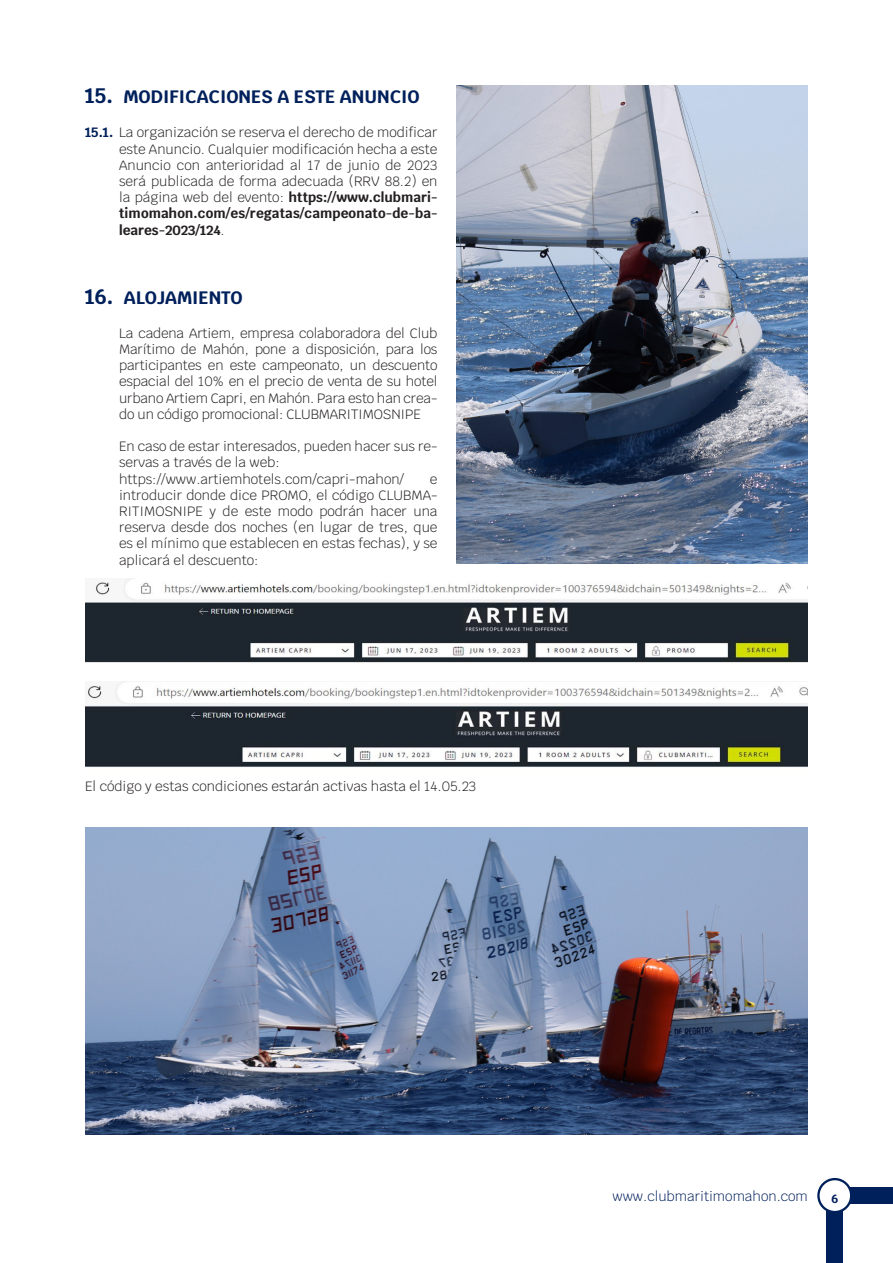
<style>
.page{position:relative;width:893px;height:1263px;background:#fff}
.page>*{position:absolute;margin:0;border:0;box-sizing:border-box;transform-origin:0 0}
.t1{font:700 18px "Krub";color:#00205b}
.lista_numerada2{font:300 13.5px/16.2px "Krub";color:#231f20;text-align:justify}
.t2{font:300 13.5px "Krub";color:#00205b}
.t3{font:700 12px "Krub";color:#00205b}
.s1{font-size:21px}
.s2{font-weight:700;color:#00205b}
.s3{font-weight:700}
</style>
<div class="page">
<div style="left:826px;top:1192px;width:17px;height:71px;background:#00205b"></div>
<div style="left:831px;top:1187px;width:62px;height:17px;background:#00205b"></div>
<svg style="left:817px;top:1178px;width:35px;height:35px"></svg>
<div style="left:820px;top:1180px;width:30px;height:31px;background:#fff;border-radius:50%"></div>
<img style="left:85px;top:682px;width:723px;height:85px">
<img style="left:85px;top:578px;width:723px;height:85px">
<img style="left:456px;top:86px;width:351px;height:478px">
<img style="left:85px;top:827px;width:722px;height:308px">
<p class="t1" style="left:85px;top:86px;width:336px"><span class="s1">15.</span> MODIFICACIONES A ESTE ANUNCIO</p>
<p class="lista_numerada2" style="left:119px;top:125px;width:320px;text-indent:-34px"><span class="s2">15.1.</span> La organización se reserva el derecho de modificar este Anuncio. Cualquier modificación hecha a este Anuncio con anterioridad al 17 de junio de 2023 será publicada de forma adecuada (RRV 88.2) en la página web del evento: <span class="s3">https://www.clubmari&shy;timomahon.com/es/regatas/campeonato-de-ba&shy;leares-2023/124</span>.</p>
<p class="t1" style="left:85px;top:287px;width:159px"><span class="s1">16.</span> ALOJAMIENTO</p>
<p class="lista_numerada2" style="left:119px;top:325px;width:320px">La cadena Artiem, empresa colaboradora del Club Marítimo de Mahón, pone a disposición, para los participantes en este campeonato, un descuento espacial del 10% en el precio de venta de su hotel urbano Artiem Capri, en Mahón. Para esto han crea&shy;do un código promocional: CLUBMARITIMOSNIPE</p>
<p class="lista_numerada2" style="left:119px;top:438px;width:320px">En caso de estar interesados, pueden hacer sus re&shy;servas a través de la web:</p>
<p class="lista_numerada2" style="left:119px;top:471px;width:287px">https://www.artiemhotels.com/capri-mahon/</p>
<p class="lista_numerada2" style="left:119px;top:471px;width:320px;text-indent:311px">e introducir donde dice PROMO, el código CLUBMA-RITIMOSNIPE y de este modo podrán hacer una reserva desde dos noches (en lugar de tres, que es el mínimo que establecen en estas fechas), y se aplicará el descuento:</p>
<p class="lista_numerada2" style="left:85px;top:778px;width:393px">El código y estas condiciones estarán activas hasta el 14.05.23</p>
<p class="t2" style="left:612px;top:1184px;width:197px">www.clubmaritimomahon.com</p>
<p class="t3" style="left:831px;top:1192px;width:8px">6</p>
</div>
